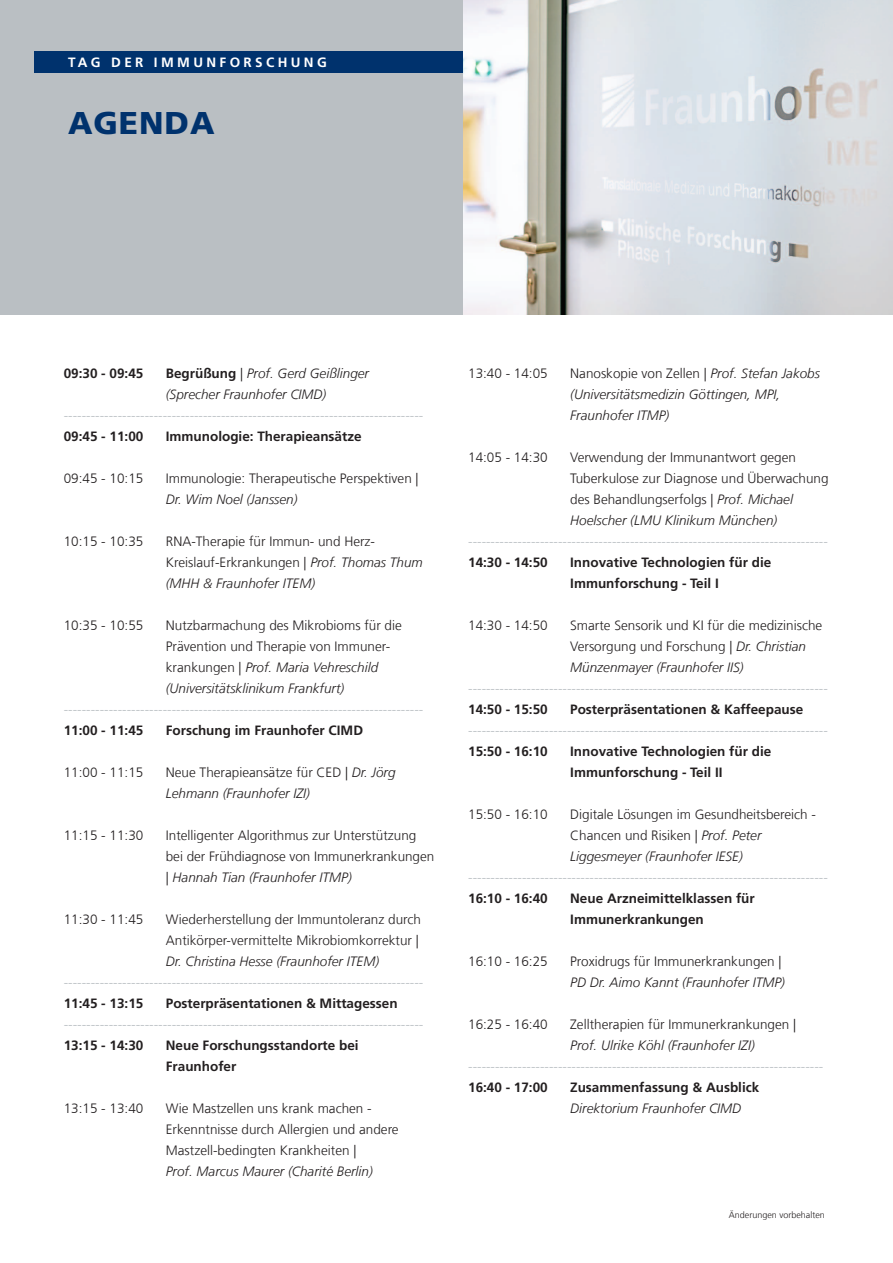
<style>
.page{position:relative;width:893px;height:1263px;background:#fff}
.page>*{position:absolute;margin:0;border:0;box-sizing:border-box;transform-origin:0 0}
.t1{font:900 31.5px "Frutiger LT Com";letter-spacing:.03em;color:#00326d}
.t2{font:300 13.5px/21px "Frutiger LT Com";color:#231f20}
.t3{font:300 13.5px "Frutiger LT Com";color:#babfc3}
.t4{font:700 13.5px "Frutiger LT Com";color:#231f20}
.t5{font:italic 300 13.5px/21px "Frutiger LT Com";color:#231f20}
.t6{font:italic 300 13.5px "Frutiger LT Com";color:#babfc3}
.t7{font:700 13.5px "Frutiger LT Com";letter-spacing:.25em;color:#fff}
.t8{font:300 9px "Frutiger LT Com";color:#231f20}
.s1{font-weight:700;font-style:normal}
.s2{font-style:normal}
.s3{font-style:italic}
</style>
<div class="page">
<div style="left:0;top:0;width:893px;height:315px;background:#babfc3"></div>
<div style="left:34px;top:51px;width:446px;height:21px;background:#00326d"></div>
<img style="left:463px;top:0;width:430px;height:315px">
<p class="t7" style="left:68px;top:54px;width:260px">tag der immunforschung</p>
<h1 class="t1" style="left:68px;top:104px;width:148px">AGENDA</h1>
<p class="t4" style="left:64px;top:365px;width:81px">09:30 - 09:45</p>
<p class="t5" style="left:166px;top:362px;width:205px"><span class="s1">Begrüßung</span> <span class="s2">|</span> Prof. Gerd Geißlinger (Sprecher Fraunhofer CIMD)</p>
<p class="t3" style="left:64px;top:407px;width:361px">--------------------------------------------------------------------------------</p>
<p class="t4" style="left:64px;top:428px;width:89px">09:45 - 11:00 I</p>
<p class="t4" style="left:170px;top:428px;width:194px">mmunologie: Therapieansätze</p>
<p class="t2" style="left:64px;top:468px;width:81px">09:45 - 10:15</p>
<p class="t2" style="left:166px;top:468px;width:254px">Immunologie: Therapeutische Perspektiven |</p>
<p class="t5" style="left:166px;top:489px;width:133px">Dr. Wim Noel (Janssen)</p>
<p class="t2" style="left:64px;top:531px;width:81px">10:15 - 10:35</p>
<p class="t2" style="left:166px;top:531px;width:259px">RNA-Therapie für Immun- und Herz-<br>Kreislauf-Erkrankungen | <span class="s3">Prof. Thomas Thum (MHH &amp; Fraunhofer ITEM)</span></p>
<p class="t2" style="left:64px;top:615px;width:81px">10:35 - 10:55</p>
<p class="t2" style="left:166px;top:615px;width:238px">Nutzbarmachung des Mikrobioms für die Prävention und Therapie von Immuner&shy;krankungen | <span class="s3">Prof. Maria Vehreschild (Universitätsklinikum Frankfurt)</span></p>
<p class="t3" style="left:64px;top:701px;width:361px">--------------------------------------------------------------------------------</p>
<p class="t4" style="left:64px;top:722px;width:91px">11:00 - 11:45 F</p>
<p class="t4" style="left:173px;top:722px;width:166px">orschung im Fraunhofer CIMD</p>
<p class="t2" style="left:64px;top:762px;width:81px">11:00 - 11:15</p>
<p class="t5" style="left:166px;top:762px;width:231px"><span class="s2">Neue Therapieansätze für CED |</span> Dr. Jörg<br>Lehmann (Fraunhofer IZI)</p>
<p class="t2" style="left:64px;top:825px;width:81px">11:15 - 11:30</p>
<p class="t2" style="left:166px;top:825px;width:270px">Intelligenter Algorithmus zur Unterstützung bei der Frühdiagnose von Immunerkrankungen | <span class="s3">Hannah Tian (Fraunhofer ITMP)</span></p>
<p class="t2" style="left:64px;top:909px;width:81px">11:30 - 11:45</p>
<p class="t2" style="left:166px;top:909px;width:257px">Wiederherstellung der Immuntoleranz durch<br>Antikörper-vermittelte Mikrobiomkorrektur |</p>
<p class="t5" style="left:166px;top:951px;width:215px">Dr. Christina Hesse (Fraunhofer ITEM)</p>
<p class="t3" style="left:64px;top:974px;width:361px">--------------------------------------------------------------------------------</p>
<p class="t4" style="left:64px;top:995px;width:81px">11:45 - 13:15</p>
<p class="t4" style="left:166px;top:995px;width:233px">Posterpräsentationen &amp; M ittagessen</p>
<p class="t6" style="left:64px;top:1016px;width:361px">--------------------------------------------------------------------------------</p>
<p class="t4" style="left:64px;top:1037px;width:94px">13:15 - 14:30 N</p>
<p class="t4" style="left:176px;top:1037px;width:185px">eue Forschungsstandorte bei</p>
<p class="t4" style="left:64px;top:1058px;width:17px">F</p>
<p class="t4" style="left:173px;top:1058px;width:65px">raunhofer</p>
<p class="t2" style="left:64px;top:1098px;width:81px">13:15 - 13:40</p>
<p class="t2" style="left:166px;top:1098px;width:234px">Wie Mastzellen uns krank machen -<br>Erkenntnisse durch Allergien und andere<br>Mastzell-bedingten Krankheiten |</p>
<p class="t5" style="left:166px;top:1161px;width:209px">Prof. Marcus Maurer (Charité Berlin)</p>
<p class="t2" style="left:468px;top:363px;width:81px">13:40 - 14:05</p>
<p class="t5" style="left:570px;top:363px;width:251px"><span class="s2">Nanoskopie von Zellen |</span> Prof. Stefan Jakobs (Universitätsmedizin Göttingen, MPI,<br>Fraunhofer ITMP)</p>
<p class="t2" style="left:468px;top:447px;width:81px">14:05 - 14:30</p>
<p class="t2" style="left:570px;top:447px;width:260px">Verwendung der Immunantwort gegen Tuberkulose zur Diagnose und Überwachung des Behandlungserfolgs | <span class="s3">Prof. Michael Hoelscher (LMU Klinikum München)</span></p>
<p class="t3" style="left:468px;top:533px;width:361px">--------------------------------------------------------------------------------</p>
<p class="t4" style="left:468px;top:554px;width:89px">14:30 - 14:50 I</p>
<p class="t4" style="left:574px;top:554px;width:199px">nnovative Technologien für die</p>
<p class="t4" style="left:468px;top:575px;width:16px">I</p>
<p class="t4" style="left:574px;top:575px;width:144px">mmunforschung - Teil I</p>
<p class="t2" style="left:468px;top:615px;width:81px">14:30 - 14:50</p>
<p class="t2" style="left:570px;top:615px;width:254px">Smarte Sensorik und KI für die medizinische<br>Versorgung und Forschung | <span class="s3">Dr. Christian<br>Münzenmayer (Fraunhofer IIS)</span></p>
<p class="t3" style="left:468px;top:680px;width:361px">--------------------------------------------------------------------------------</p>
<p class="t4" style="left:468px;top:701px;width:81px">14:50 - 15:50</p>
<p class="t4" style="left:570px;top:701px;width:235px">Posterpräsentationen &amp; Kaffeepause</p>
<p class="t3" style="left:468px;top:722px;width:361px">--------------------------------------------------------------------------------</p>
<p class="t4" style="left:468px;top:743px;width:89px">15:50 - 16:10 I</p>
<p class="t4" style="left:574px;top:743px;width:199px">nnovative Technologien für die</p>
<p class="t4" style="left:468px;top:764px;width:16px">I</p>
<p class="t4" style="left:574px;top:764px;width:145px">mmunforschung - Teil II</p>
<p class="t2" style="left:468px;top:804px;width:81px">15:50 - 16:10</p>
<p class="t2" style="left:570px;top:804px;width:247px">Digitale Lösungen im Gesundheitsbereich -<br>Chancen und Risiken | <span class="s3">Prof. Peter<br>Liggesmeyer (Fraunhofer IESE)</span></p>
<p class="t3" style="left:468px;top:869px;width:361px">--------------------------------------------------------------------------------</p>
<p class="t4" style="left:468px;top:890px;width:94px">16:10 - 16:40 N</p>
<p class="t4" style="left:580px;top:890px;width:176px">eue Arzneimittelklassen für</p>
<p class="t4" style="left:468px;top:911px;width:16px">I</p>
<p class="t4" style="left:574px;top:911px;width:131px">mmunerkrankungen</p>
<p class="t2" style="left:468px;top:951px;width:81px">16:10 - 16:25</p>
<p class="t2" style="left:570px;top:951px;width:213px">Proxidrugs für Immunerkrankungen |</p>
<p class="t5" style="left:570px;top:972px;width:216px">PD Dr. Aimo Kannt (Fraunhofer ITMP)</p>
<p class="t2" style="left:468px;top:1014px;width:81px">16:25 - 16:40</p>
<p class="t2" style="left:570px;top:1014px;width:227px">Zelltherapien für Immunerkrankungen |</p>
<p class="t5" style="left:570px;top:1035px;width:186px">Prof. Ulrike Köhl (Fraunhofer IZI)</p>
<p class="t3" style="left:468px;top:1058px;width:357px">-------------------------------------------------------------------------------</p>
<p class="t4" style="left:468px;top:1079px;width:81px">16:40 - 17:00</p>
<p class="t4" style="left:570px;top:1079px;width:190px">Zusammenfassung &amp; Ausblick</p>
<p class="t5" style="left:570px;top:1098px;width:173px">Direktorium Fraunhofer CIMD</p>
<p class="t8" style="left:729px;top:1209px;width:98px">Änderungen vorbehalten</p>
</div>
